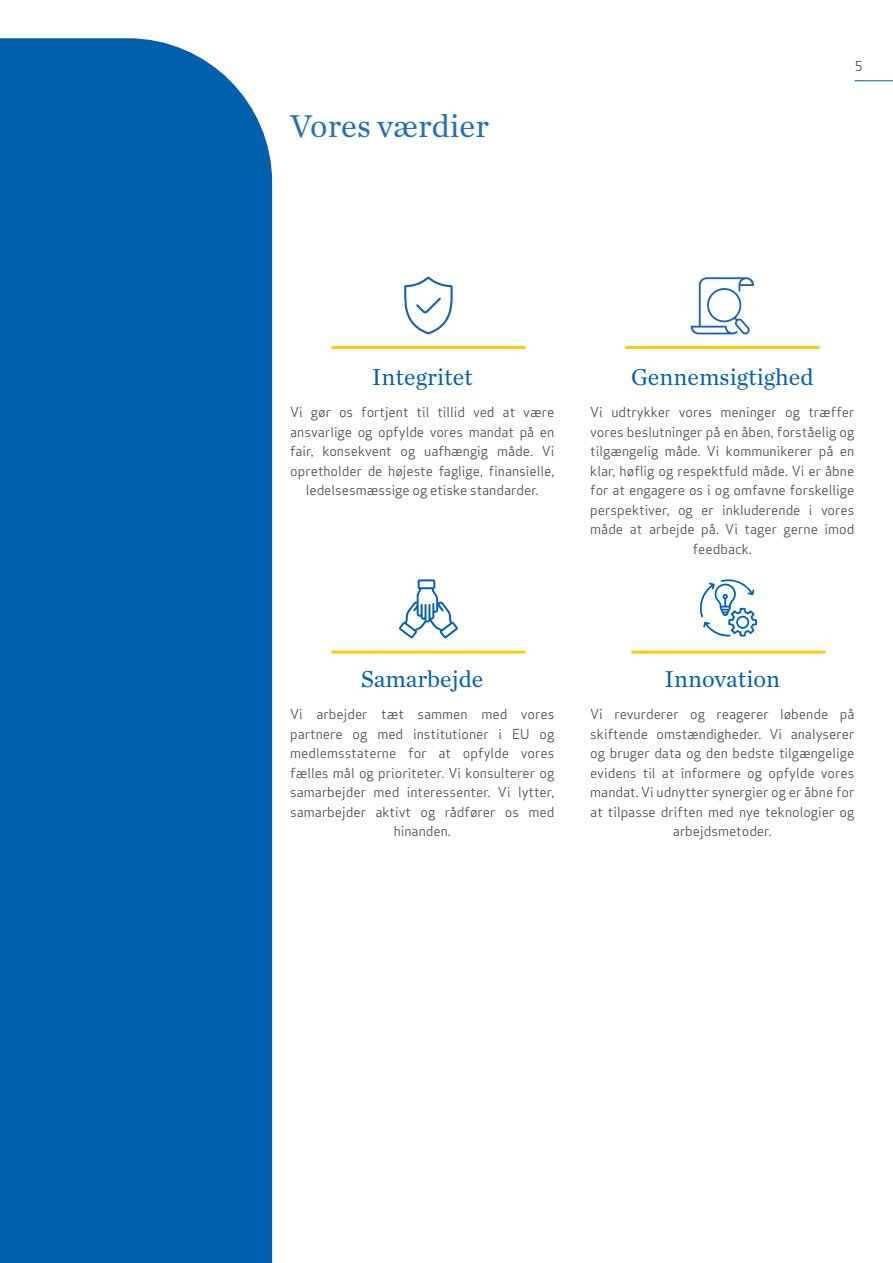
<style>
.page{position:relative;width:893px;height:1263px;background:#fff}
.page>*{position:absolute;margin:0;border:0;box-sizing:border-box;transform-origin:0 0}
.ch1_heading_1{font:33px "Chronicle Text G1";color:#206fb8}
.ch1_Heading2{font:24px "Chronicle Text G1";color:#0160ae}
.body{font:13.5px/19.5px "Apex Sans";color:#4b4c4d;text-align:center}
</style>
<div class="page">
<hr style="left:855px;top:80px;width:38px;height:1px;background:#0057a3">
<svg style="left:404px;top:276px;width:49px;height:58px"></svg>
<svg style="left:399px;top:579px;width:59px;height:59px"></svg>
<svg style="left:699px;top:579px;width:58px;height:58px"></svg>
<hr style="left:331px;top:346px;width:194px;height:3px;background:#feca0a">
<hr style="left:331px;top:651px;width:194px;height:3px;background:#feca0a">
<hr style="left:631px;top:651px;width:194px;height:3px;background:#feca0a">
<hr style="left:625px;top:346px;width:194px;height:3px;background:#feca0a">
<div style="left:0;top:38px;width:272px;height:1225px;background:#0160ae"></div>
<svg style="left:691px;top:277px;width:63px;height:57px"></svg>
<p class="ch1_heading_1" style="left:290px;top:101px;width:200px">Vores værdier</p>
<p class="body" style="left:855px;top:55px;width:10px">5</p>
<p class="ch1_Heading2" style="left:372px;top:359px;width:102px">Integritet</p>
<p class="body" style="left:290px;top:401px;width:266px">Vi gør os fortjent til tillid ved at være ansvarlige og opfylde vores mandat på en fair, konsekvent og uafhængig måde. Vi opretholder de højeste faglige, finansielle, ledelsesmæssige og etiske standarder.</p>
<p class="ch1_Heading2" style="left:631px;top:359px;width:184px">Gennemsigtighed</p>
<p class="body" style="left:590px;top:401px;width:266px">Vi udtrykker vores meninger og træffer vores beslutninger på en åben, forståelig og tilgængelig måde. Vi kommunikerer på en klar, høflig og respektfuld måde. Vi er åbne for at engagere os i og omfavne forskellige perspektiver, og er inkluderende i vores måde at arbejde på. Vi tager gerne imod feedback.</p>
<p class="ch1_Heading2" style="left:361px;top:661px;width:124px">Samarbejde</p>
<p class="body" style="left:290px;top:703px;width:266px">Vi arbejder tæt sammen med vores partnere og med institutioner i EU og medlemsstaterne for at opfylde vores fælles mål og prioriteter. Vi konsulterer og samarbejder med interessenter. Vi lytter, samarbejder aktivt og rådfører os med hinanden.</p>
<p class="ch1_Heading2" style="left:664px;top:661px;width:117px">Innovation</p>
<p class="body" style="left:590px;top:703px;width:266px">Vi revurderer og reagerer løbende på skiftende omstændigheder. Vi analyserer og bruger data og den bedste tilgængelige evidens til at informere og opfylde vores mandat. Vi udnytter synergier og er åbne for at tilpasse driften med nye teknologier og arbejdsmetoder.</p>
</div>
